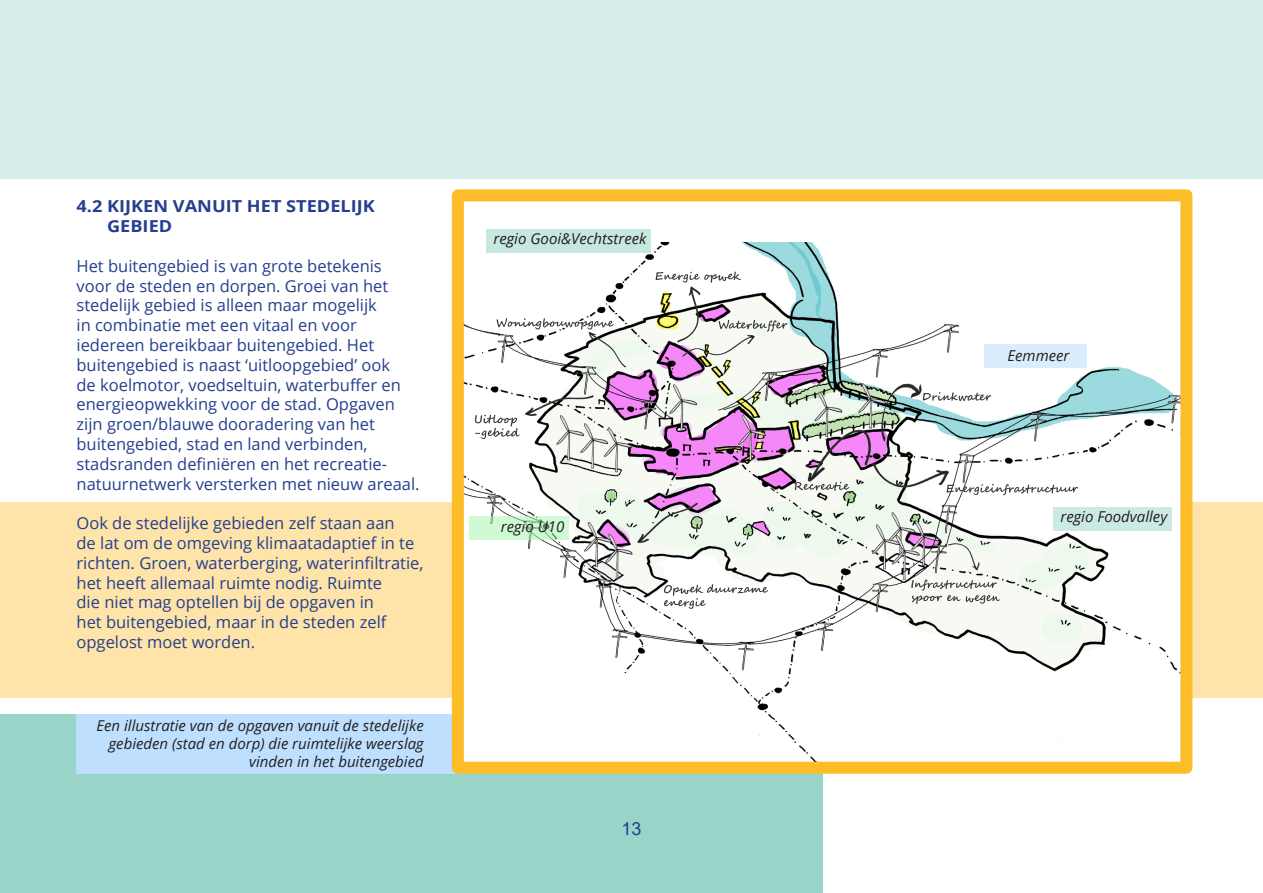
<style>
.page{position:relative;width:1263px;height:893px;background:#fff}
.page>*{position:absolute;margin:0;border:0;box-sizing:border-box;transform-origin:0 0}
.t1{font:18px "Arial";color:#253f8e}
.Platte_tekst{font:16.5px/19.8px "Open Sans";color:#253f8e}
.Kop_paragraaf{font:700 16.5px/19.8px "Open Sans";color:#253f8e;scale:1.1 1}
.t2{font:italic 15px/18px "Open Sans";color:#231f20;text-align:right}
</style>
<div class="page">
<div style="left:0;top:714px;width:822px;height:179px;background:#98d4c8"></div>
<div style="left:0;top:502px;width:1263px;height:195px;background:#fee4a9"></div>
<div style="left:77px;top:714px;width:381px;height:60px;background:#bedffe"></div>
<img style="left:465px;top:242px;width:714px;height:519px">
<img style="left:821px;top:482px;width:20px;height:8px">
<img style="left:719px;top:272px;width:16px;height:8px">
<img style="left:939px;top:392px;width:14px;height:7px">
<img style="left:496px;top:318px;width:48px;height:9px">
<svg style="left:483px;top:415px;width:10px;height:8px"></svg>
<img style="left:707px;top:584px;width:25px;height:9px">
<img style="left:988px;top:484px;width:19px;height:7px">
<img style="left:719px;top:320px;width:35px;height:9px">
<svg style="left:915px;top:580px;width:11px;height:11px"></svg>
<div style="left:452px;top:189px;width:740px;height:585px;border:12px solid #fdbd28"></div>
<div style="left:0;top:0;width:1263px;height:179px;background:#d6ede9"></div>
<div style="left:1053px;top:507px;width:118px;height:23px;background:#cceae4"></div>
<svg style="left:469px;top:517px;width:100px;height:23px;background:#c6f1cb"></svg>
<div style="left:487px;top:230px;width:164px;height:23px;background:#c7e7e1"></div>
<div style="left:983px;top:344px;width:103px;height:24px;background:#daedfe"></div>
<h3 class="Kop_paragraaf" style="left:107px;top:196px;width:245px;text-indent:-31px">4.2 KIJKEN VANUIT HET STEDELIJK<br>GEBIED</h3>
<h3 class="Platte_tekst" style="left:77px;top:255px;width:345px">Het buitengebied is van grote betekenis voor de steden en dorpen. Groei van het stedelijk gebied is alleen maar mogelijk<br>in combinatie met een vitaal en voor iedereen bereikbaar buitengebied. Het buitengebied is naast ‘uitloopgebied’ ook<br>de koelmotor, voedseltuin, waterbuffer en energieopwekking voor de stad. Opgaven zijn groen/blauwe dooradering van het buitengebied, stad en land verbinden, stadsranden definiëren en het recreatie&shy;natuurnetwerk versterken met nieuw areaal.</h3>
<h3 class="Platte_tekst" style="left:77px;top:513px;width:348px">Ook de stedelijke gebieden zelf staan aan<br>de lat om de omgeving klimaatadaptief in te richten. Groen, waterberging, waterinfiltratie, het heeft allemaal ruimte nodig. Ruimte<br>die niet mag optellen bij de opgaven in<br>het buitengebied, maar in de steden zelf opgelost moet worden.</h3>
<p class="t2" style="left:96px;top:716px;width:329px">Een illustratie van de opgaven vanuit de stedelijke gebieden (stad en dorp) die ruimtelijke weerslag vinden in het buitengebied</p>
<p class="t2" style="left:493px;top:230px;width:155px">regio Gooi&amp;Vechtstreek</p>
<p class="t2" style="left:501px;top:517px;width:65px">regio U10</p>
<p class="t1" style="left:621px;top:816px;width:22px">13</p>
<p class="t2" style="left:1007px;top:347px;width:63px">Eemmeer</p>
<p class="t2" style="left:1060px;top:507px;width:108px">regio Foodvalley</p>
</div>
